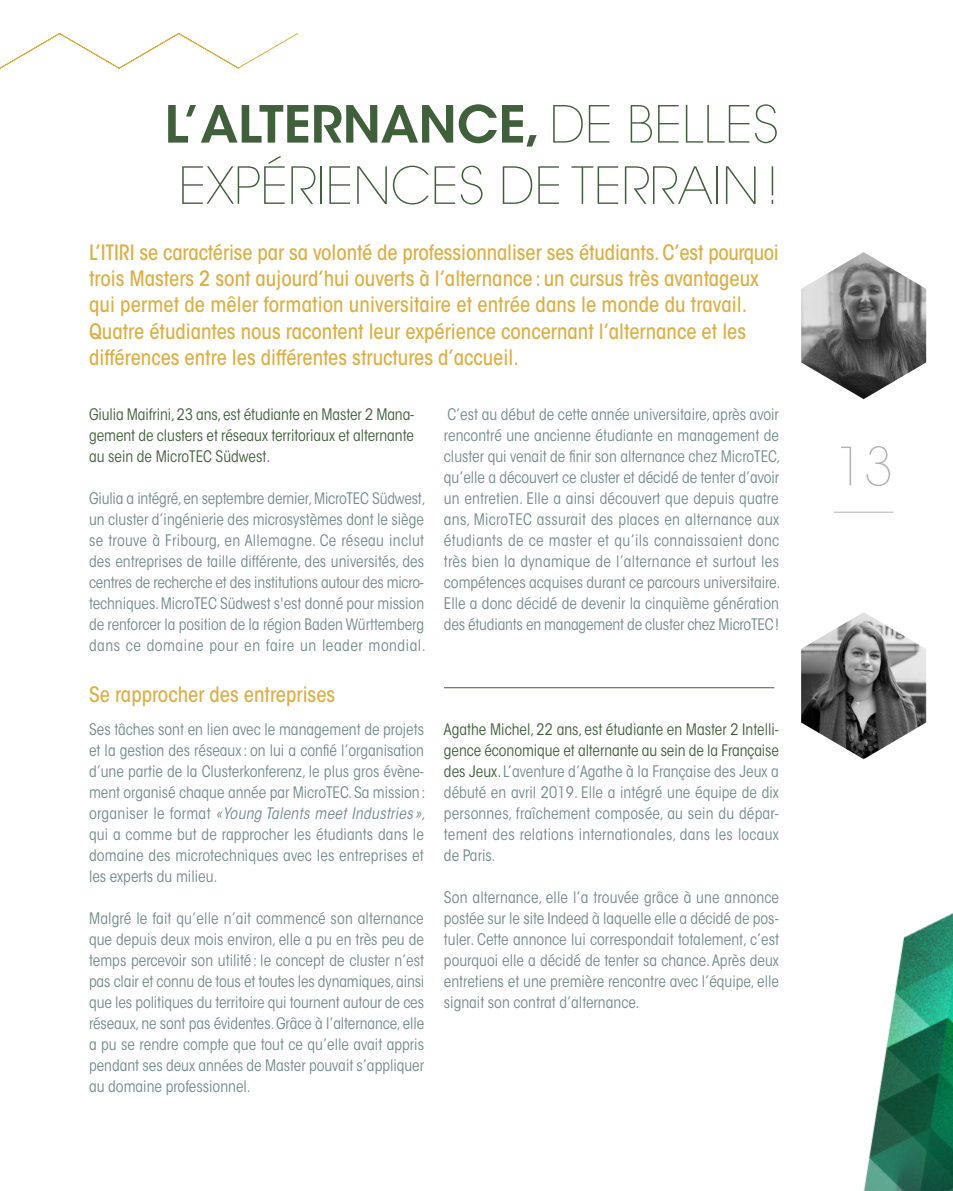
<style>
.page{position:relative;width:953px;height:1191px;background:#fff}
.page>*{position:absolute;margin:0;border:0;box-sizing:border-box;transform-origin:0 0}
.t1{font:200 52.5px "ITC Avant Garde Std";color:#b2b3b7}
.sous-titre{font:200 50.75px/61.2px "ITC Avant Garde Std";color:#40603c}
.Sous-titre_-_ok{font:500 condensed 21px/26.2px "ITC Avant Garde Std";color:#ddae42}
.texte{font:condensed 15.75px/21px "ITC Avant Garde Std";color:#748a8c;text-align:justify}
.texte-2{font:condensed 15.75px/21px "ITC Avant Garde Std";letter-spacing:-.005em;color:#40603c;text-align:justify}
.s1{font-weight:600}
.s2{font-style:italic}
.s3{color:#40603c}
</style>
<div class="page">
<img style="left:863px;top:913px;width:89px;height:278px">
<hr style="left:833px;top:512px;width:60px;height:1px;background:#b2b3b7">
<img style="left:801px;top:252px;width:125px;height:147px">
<img style="left:801px;top:612px;width:125px;height:147px">
<svg style="left:0;top:33px;width:299px;height:36px"></svg>
<hr style="left:444px;top:687px;width:330px;height:1px;background:#40603c">
<p class="sous-titre" style="left:164px;top:95px;width:616px"><span class="s1">L’ALTERNANCE,</span> DE BELLES<br>EXPÉRIENCES DE TERRAIN!</p>
<p class="Sous-titre_-_ok" style="left:89px;top:239px;width:691px">L’ITIRI se caractérise par sa volonté de professionnaliser ses étudiants. C’est pourquoi trois Masters 2 sont aujourd’hui ouverts à l’alternance : un cursus très avantageux qui permet de mêler formation universitaire et entrée dans le monde du travail.<br>Quatre étudiantes nous racontent leur expérience concernant l’alternance et les différences entre les différentes structures d’accueil.</p>
<p class="texte-2" style="left:89px;top:404px;width:326px">Giulia Maifrini, 23 ans, est étudiante en Master 2 Mana&shy;gement de clusters et réseaux territoriaux et alternante au sein de MicroTEC Südwest.</p>
<p class="texte" style="left:89px;top:488px;width:338px">Giulia a intégré, en septembre dernier, MicroTEC Südwest, un cluster d’ingénierie des microsystèmes dont le siège se trouve à Fribourg, en Allemagne. Ce réseau inclut des entreprises de taille différente, des universités, des centres de recherche et des institutions autour des micro&shy;techniques. MicroTEC Südwest s'est donné pour mission de renforcer la position de la région Baden Württemberg dans ce domaine pour en faire un leader mondial.</p>
<p class="Sous-titre_-_ok" style="left:89px;top:681px;width:248px">Se rapprocher des entreprises</p>
<p class="texte" style="left:89px;top:719px;width:338px">Ses tâches sont en lien avec le management de projets et la gestion des réseaux: on lui a confié l’organisation d’une partie de la Clusterkonferenz, le plus gros évène&shy;ment organisé chaque année par MicroTEC. Sa mission: organiser le format <span class="s2">«Young Talents meet Industries », </span>qui a comme but de rapprocher les étudiants dans le domaine des microtechniques avec les entreprises et les experts du milieu.</p>
<p class="texte" style="left:89px;top:908px;width:337px">Malgré le fait qu’elle n’ait commencé son alternance que depuis deux mois environ, elle a pu en très peu de temps percevoir son utilité : le concept de cluster n’est pas clair et connu de tous et toutes les dynamiques, ainsi que les politiques du territoire qui tournent autour de ces réseaux, ne sont pas évidentes. Grâce à l’alternance, elle a pu se rendre compte que tout ce qu’elle avait appris pendant ses deux années de Master pouvait s’appliquer au domaine professionnel.</p>
<p class="texte" style="left:444px;top:404px;width:338px">C’est au début de cette année universitaire, après avoir rencontré une ancienne étudiante en management de cluster qui venait de finir son alternance chez MicroTEC, qu’elle a découvert ce cluster et décidé de tenter d’avoir un entretien. Elle a ainsi découvert que depuis quatre ans, MicroTEC assurait des places en alternance aux étudiants de ce master et qu’ils connaissaient donc très bien la dynamique de l’alternance et surtout les compétences acquises durant ce parcours universitaire.<br>Elle a donc décidé de devenir la cinquième génération des étudiants en management de cluster chez MicroTEC!</p>
<p class="texte" style="left:444px;top:719px;width:336px"><span class="s3">Agathe Michel, 22 ans, est étudiante en Master 2 Intelli&shy;gence économique et alternante au sein de la Française des Jeux.</span>L’aventure d’Agathe à la Française des Jeux a débuté en avril 2019. Elle a intégré une équipe de dix personnes, fraîchement composée, au sein du dépar&shy;tement des relations internationales, dans les locaux de Paris.</p>
<p class="texte" style="left:444px;top:887px;width:336px">Son alternance, elle l’a trouvée grâce à une annonce postée sur le site Indeed à laquelle elle a décidé de pos&shy;tuler. Cette annonce lui correspondait totalement, c’est pourquoi elle a décidé de tenter sa chance. Après deux entretiens et une première rencontre avec l’équipe, elle signait son contrat d’alternance.</p>
<h1 class="t1" style="left:835px;top:436px;width:60px">13</h1>
</div>
